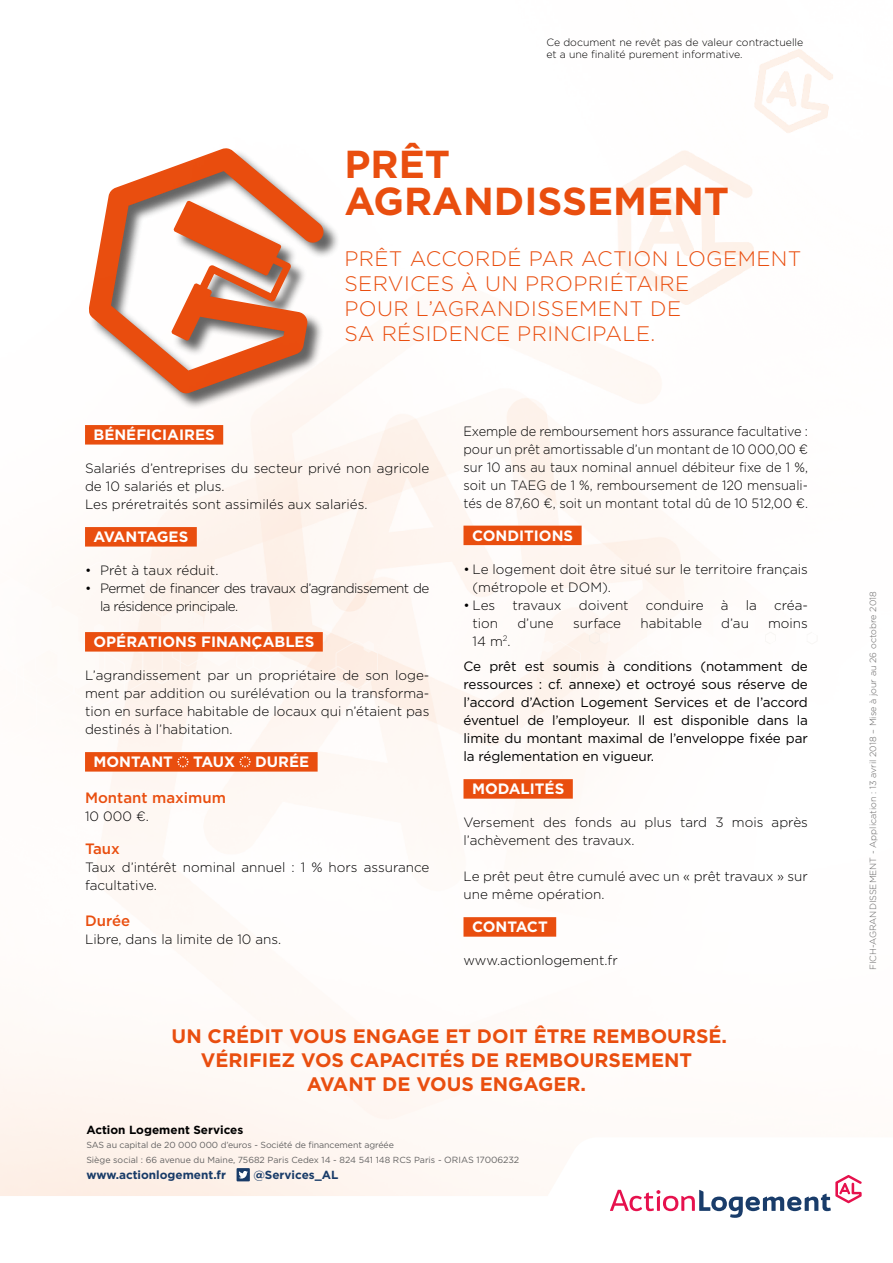
<style>
.page{position:relative;width:893px;height:1263px;background:#fff}
.page>*{position:absolute;margin:0;border:0;box-sizing:border-box;transform-origin:0 0}
.t1{font:700 39px/37.5px "Gotham";color:#e94e0f}
.t2{font:300 21px/25.2px "Gotham";letter-spacing:.02em;color:#e94e0f}
.t3{font:700 19.5px/24px "Gotham";color:#e94e0f;text-align:center}
.t4{font:700 15px "Gotham";color:#fff}
.t5{font:500 15px "Gotham";color:#e94e0f}
.t6{font:700 15px "Gotham";letter-spacing:-.025em;color:#fff}
.t7{font:300 13.5px/18px "Gotham";color:#000}
.t8{font:13.5px/18px "Gotham";letter-spacing:-.01em;color:#000}
.t9{font:300 13.5px/18px "Gotham";color:#000;text-align:justify;scale:.95 1}
.t10{font:300 13.5px/18px "Gotham";letter-spacing:-.04em;color:#000}
.t11{font:700 11.7px "Gotham";color:#183b68}
.t12{font:700 11.7px "Gotham";color:#000}
.t13{font:300 10.5px/12px "Gotham";color:#000}
.t14{font:300 9px "Gotham";color:#646363}
.t15{font:8.85px/15px "Gotham";letter-spacing:-.01em;color:#646363}
.s1{font-weight:300}
.s2{font-size:9px}
</style>
<div class="page">
<img style="left:0;top:49px;width:833px;height:1088px">
<svg style="left:0;top:521px;width:348px;height:239px"></svg>
<svg style="left:0;top:561px;width:378px;height:148px"></svg>
<svg style="left:0;top:1137px;width:551px;height:59px;fill:#fef3ed"></svg>
<svg style="left:610px;top:1175px;width:252px;height:43px"></svg>
<svg style="left:568px;top:521px;width:265px;height:239px"></svg>
<svg style="left:538px;top:561px;width:295px;height:148px"></svg>
<div style="left:85px;top:425px;width:138px;height:20px;background:#e94e0f"></div>
<div style="left:85px;top:527px;width:112px;height:20px;background:#e94e0f"></div>
<div style="left:85px;top:632px;width:238px;height:20px;background:#e94e0f"></div>
<div style="left:85px;top:752px;width:233px;height:20px;background:#e94e0f"></div>
<svg style="left:177px;top:756px;width:12px;height:12px"></svg>
<svg style="left:239px;top:756px;width:12px;height:12px"></svg>
<div style="left:463px;top:526px;width:119px;height:19px;background:#e94e0f"></div>
<div style="left:463px;top:779px;width:110px;height:20px;background:#e94e0f"></div>
<div style="left:463px;top:917px;width:93px;height:20px;background:#e94e0f"></div>
<div style="left:237px;top:1168px;width:13px;height:13px;background:#183b68"></div>
<svg style="left:239px;top:1171px;width:9px;height:7px"></svg>
<p class="t13" style="left:546px;top:36px;width:258px">Ce document ne revêt pas de valeur contractuelle et a une finalité purement informative.</p>
<h1 class="t1" style="left:344px;top:145px;width:386px">PRÊT<br>AGRANDISSEMENT</h1>
<h2 class="t2" style="left:344px;top:245px;width:458px">PRÊT ACCORDÉ PAR ACTION LOGEMENT<br>SERVICES À UN PROPRIÉTAIRE<br>POUR L’AGRANDISSEMENT DE<br>SA RÉSIDENCE PRINCIPALE.</h2>
<p class="t4" style="left:94px;top:425px;width:123px">BÉNÉFICIAIRES</p>
<p class="t7" style="left:85px;top:459px;width:346px">Salariés d’entreprises du secteur privé non agricole de 10 salariés et plus.<br>Les préretraités sont assimilés aux salariés.</p>
<p class="t6" style="left:94px;top:527px;width:96px">AVANTAGES</p>
<p class="t7" style="left:85px;top:561px;width:135px">• Prêt à taux réduit.</p>
<p class="t10" style="left:100px;top:579px;width:331px;text-indent:-15px">• Permet de financer des travaux d’agrandissement de la résidence principale.</p>
<p class="t4" style="left:94px;top:632px;width:222px">OPÉRATIONS FINANÇABLES</p>
<p class="t7" style="left:85px;top:666px;width:346px;text-align:justify">L’agrandissement par un propriétaire de son loge&shy;ment par addition ou surélévation ou la transforma&shy;tion en surface habitable de locaux qui n’étaient pas destinés à l’habitation.</p>
<p class="t4" style="left:94px;top:752px;width:81px">MONTANT</p>
<p class="t4" style="left:193px;top:752px;width:44px">TAUX</p>
<p class="t4" style="left:255px;top:752px;width:56px">DURÉE</p>
<p class="t5" style="left:85px;top:788px;width:142px">Montant maximum</p>
<p class="t7" style="left:85px;top:807px;width:65px">10 000 €.</p>
<p class="t5" style="left:85px;top:839px;width:36px">Taux</p>
<p class="t7" style="left:85px;top:858px;width:346px">Taux d’intérêt nominal annuel : 1 % hors assurance facultative.</p>
<p class="t5" style="left:85px;top:911px;width:47px">Durée</p>
<p class="t7" style="left:85px;top:930px;width:198px">Libre, dans la limite de 10 ans.</p>
<p class="t9" style="left:463px;top:422px;width:364px">Exemple de remboursement hors assurance facultative : pour un prêt amortissable d’un montant de 10 000,00 € sur 10 ans au taux nominal annuel débiteur fixe de 1 %, soit un TAEG de 1 %, remboursement de 120 mensuali&shy;tés de 87,60 €, soit un montant total dû de 10 512,00 €.</p>
<p class="t4" style="left:472px;top:526px;width:103px">CONDITIONS</p>
<p class="t7" style="left:472px;top:560px;width:337px;text-indent:-9px">• Le logement doit être situé sur le territoire français (métropole et DOM).</p>
<p class="t7" style="left:463px;top:596px;width:33px">• Les</p>
<p class="t7" style="left:512px;top:596px;width:51px">travaux</p>
<p class="t7" style="left:579px;top:596px;width:51px">doivent</p>
<p class="t7" style="left:646px;top:596px;width:59px">conduire</p>
<p class="t7" style="left:721px;top:596px;width:9px">à</p>
<p class="t7" style="left:746px;top:596px;width:13px">la</p>
<p class="t7" style="left:774px;top:596px;width:35px">créa-</p>
<p class="t7" style="left:472px;top:614px;width:27px">tion</p>
<p class="t7" style="left:517px;top:614px;width:38px">d’une</p>
<p class="t7" style="left:573px;top:614px;width:50px">surface</p>
<p class="t7" style="left:640px;top:614px;width:63px">habitable</p>
<p class="t7" style="left:721px;top:614px;width:29px">d’au</p>
<p class="t7" style="left:768px;top:614px;width:41px">moins</p>
<p class="t8" style="left:463px;top:628px;width:346px;line-height:25.5px;text-indent:9px"><span class="s1">14 m</span><sup>2</sup><span class="s1">.<br></span>Ce prêt est soumis à conditions (notamment de</p>
<p class="t8" style="left:463px;top:675px;width:346px;text-align:justify">ressources : cf. annexe) et octroyé sous réserve de l’accord d’Action Logement Services et de l’accord éventuel de l’employeur. Il est disponible dans la limite du montant maximal de l’enveloppe fixée par la réglementation en vigueur.</p>
<p class="t4" style="left:472px;top:779px;width:94px">MODALITÉS</p>
<p class="t7" style="left:463px;top:813px;width:346px">Versement des fonds au plus tard 3 mois après l’achèvement des travaux.</p>
<p class="t7" style="left:463px;top:867px;width:346px">Le prêt peut être cumulé avec un « prêt travaux » sur une même opération.</p>
<p class="t4" style="left:472px;top:917px;width:77px">CONTACT</p>
<p class="t7" style="left:463px;top:951px;width:156px">www.actionlogement.fr</p>
<h3 class="t3" style="left:172px;top:1023px;width:557px">UN CRÉDIT VOUS ENGAGE ET DOIT ÊTRE REMBOURSÉ.<br>VÉRIFIEZ VOS CAPACITÉS DE REMBOURSEMENT<br>AVANT DE VOUS ENGAGER.</h3>
<p class="t12" style="left:86px;top:1122px;width:158px">Action Logement Services</p>
<p class="t15" style="left:86px;top:1137px;width:434px">SAS au capital de 20 000 000 d’euros - Société de financement agréée<br>Siège social : 66 avenue du Maine, 75682 Paris Cedex 14 - 824 541 148 RCS Paris - <span class="s2">ORIAS 17006232</span></p>
<p class="t11" style="left:86px;top:1167px;width:141px">www.actionlogement.fr</p>
<p class="t11" style="left:253px;top:1167px;width:87px">@Services_AL</p>
<p class="t14" style="left:867px;top:970px;width:380px;rotate:-90deg">FICH-AGRANDISSEMENT - Application : 13 avril 2018 – Mise à jour au 26 octobre 2018</p>
</div>
